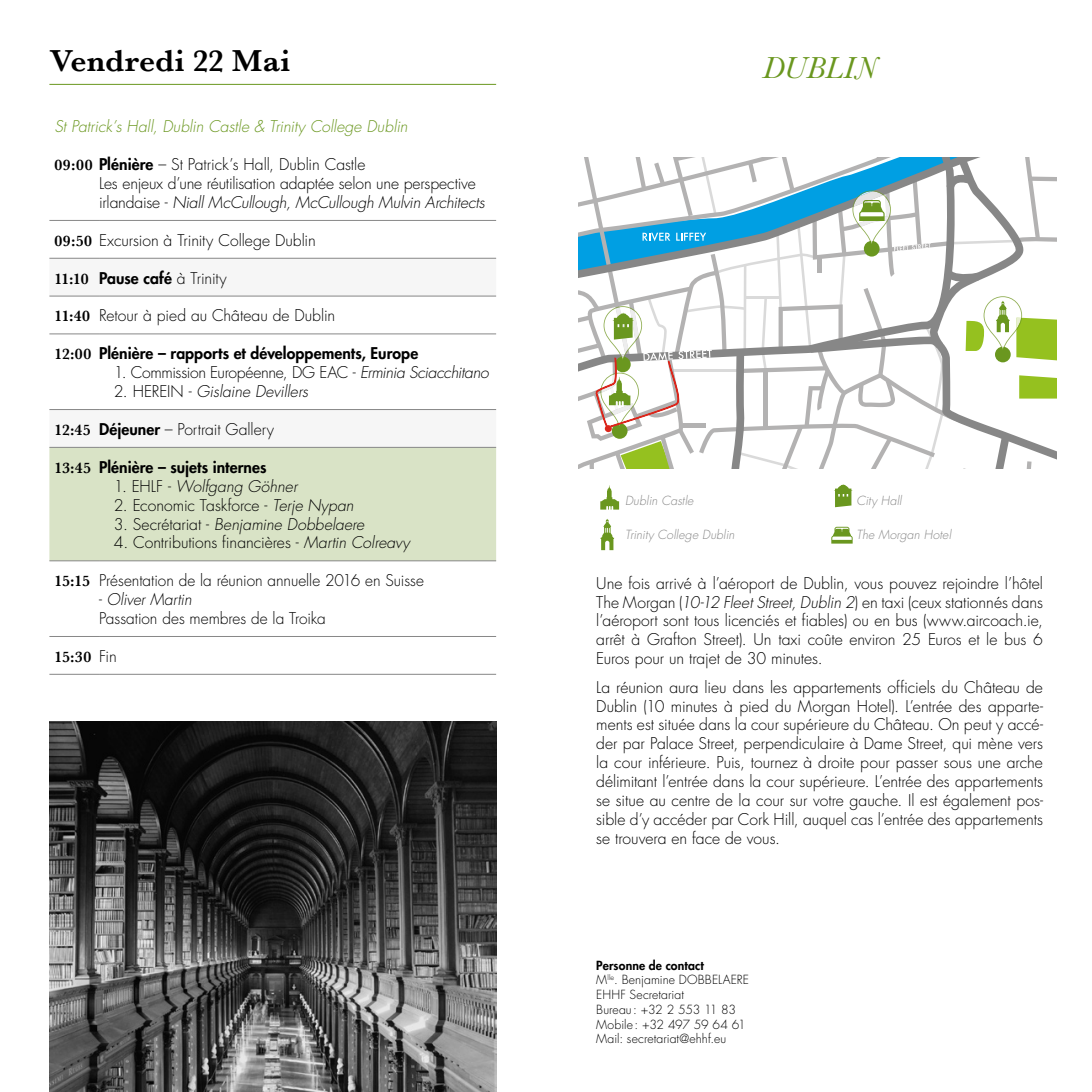
<style>
.page{position:relative;width:1092px;height:1092px;background:#fff}
.page>*{position:absolute;margin:0;border:0;box-sizing:border-box;transform-origin:0 0}
.t1{font:600 31.5px "Baskerville";letter-spacing:.005em;color:#000}
.t2{font:italic 31.5px "Baskerville";letter-spacing:.015em;color:#6a971f}
.t3{font:300 15.75px/18.9px "Futura LT";letter-spacing:-.005em;color:#000}
.t4{font:800 15.75px "Futura LT";letter-spacing:.005em;color:#000}
.t5{font:italic 300 15.75px "Futura LT";color:#000}
.t6{font:italic 300 15.75px "Futura LT";color:#6a971f}
.t7{font:600 15.75px "Baskerville";color:#000}
.t8{font:300 12.25px/14.7px "Futura LT";letter-spacing:.005em;color:#000}
.t9{font:italic 300 12.25px "Futura LT";letter-spacing:.01em;color:#878787}
.s1{font-family:"Baskerville";font-weight:600}
.s2{font-weight:800}
.s3{font-style:italic}
.s4{font-weight:300}
.s5{font-style:normal}
.s6{font-family:"Futura LT";font-weight:300}
</style>
<div class="page">
<svg style="left:49px;top:295px;width:330px;height:152px"></svg>
<div style="left:49px;top:448px;width:330px;height:112px;background:#d9e3c6"></div>
<hr style="left:49px;top:220px;width:50px;height:1px;background:#878787">
<hr style="left:99px;top:220px;width:397px;height:1px;background:#878787">
<hr style="left:49px;top:258px;width:50px;height:1px;background:#878787">
<hr style="left:99px;top:258px;width:397px;height:1px;background:#878787">
<hr style="left:49px;top:296px;width:50px;height:1px;background:#878787">
<hr style="left:99px;top:296px;width:397px;height:1px;background:#878787">
<hr style="left:49px;top:333px;width:50px;height:1px;background:#878787">
<hr style="left:99px;top:333px;width:397px;height:1px;background:#878787">
<hr style="left:49px;top:409px;width:50px;height:1px;background:#878787">
<hr style="left:99px;top:409px;width:397px;height:1px;background:#878787">
<hr style="left:49px;top:447px;width:50px;height:1px;background:#878787">
<hr style="left:99px;top:447px;width:397px;height:1px;background:#878787">
<hr style="left:49px;top:560px;width:50px;height:1px;background:#878787">
<hr style="left:99px;top:560px;width:397px;height:1px;background:#878787">
<hr style="left:49px;top:636px;width:50px;height:1px;background:#878787">
<hr style="left:99px;top:636px;width:397px;height:1px;background:#878787">
<hr style="left:49px;top:674px;width:50px;height:1px;background:#878787">
<hr style="left:99px;top:674px;width:397px;height:1px;background:#878787">
<hr style="left:49px;top:84px;width:447px;height:1px;background:#6a971f">
<img style="left:50px;top:721px;width:446px;height:370px">
<svg style="left:379px;top:83px;width:678px;height:554px"></svg>
<h1 class="t1" style="left:49px;top:38px;width:242px">Vendredi 22 Mai</h1>
<p class="t6" style="left:54px;top:117px;width:355px">St Patrick’s Hall, Dublin Castle &amp; Trinity College Dublin</p>
<p class="t3" style="left:99px;top:155px;width:387px;text-indent:-45px"><span class="s1">09:00</span> <span class="s2">Plénière</span> – St Patrick’s Hall, Dublin Castle<br>Les enjeux d’une réutilisation adaptée selon une perspective irlandaise - <span class="s3">Niall McCullough, McCullough Mulvin Architects</span></p>
<p class="t3" style="left:54px;top:231px;width:263px"><span class="s1">09:50</span> Excursion à Trinity College Dublin</p>
<p class="t4" style="left:54px;top:267px;width:174px"><span class="s1">11:10</span> Pause café <span class="s4">à Trinity</span></p>
<p class="t3" style="left:54px;top:307px;width:282px"><span class="s1">11:40</span> Retour à pied au Château de Dublin</p>
<p class="t4" style="left:54px;top:343px;width:365px"><span class="s1">12:00</span> Plénière – rapports et développements, Europe</p>
<p class="t3" style="left:114px;top:363px;width:376px">1. Commission Européenne, DG EAC - <span class="s3">Erminia Sciacchitano</span></p>
<p class="t5" style="left:114px;top:382px;width:196px"><span class="s5">2. HEREIN -</span> Gislaine Devillers</p>
<p class="t3" style="left:54px;top:420px;width:221px"><span class="s1">12:45</span> <span class="s2">Déjeuner</span> – Portrait Gallery</p>
<p class="t4" style="left:54px;top:456px;width:214px"><span class="s1">13:45</span> Plénière – sujets internes</p>
<p class="t5" style="left:114px;top:476px;width:185px"><span class="s5">1. EHLF -</span> Wolfgang Göhner</p>
<p class="t3" style="left:114px;top:496px;width:241px">2. Economic Taskforce - <span class="s3">Terje Nypan</span></p>
<p class="t5" style="left:114px;top:514px;width:252px"><span class="s5">3. Secrétariat -</span> Benjamine Dobbelaere</p>
<p class="t3" style="left:114px;top:533px;width:297px">4. Contributions financières - <span class="s3">Martin Colreavy</span></p>
<p class="t3" style="left:54px;top:571px;width:371px"><span class="s1">15:15</span> Présentation de la réunion annuelle 2016 en Suisse</p>
<p class="t3" style="left:99px;top:590px;width:228px">- <span class="s3">Oliver Martin<br></span>Passation des membres de la Troika</p>
<p class="t7" style="left:54px;top:645px;width:64px">15:30 <span class="s6">Fin</span></p>
<h1 class="t2" style="left:763px;top:47px;width:114px">DUBLIN</h1>
<p class="t9" style="left:625px;top:493px;width:70px">Dublin Castle</p>
<p class="t9" style="left:856px;top:493px;width:47px">City Hall</p>
<p class="t9" style="left:856px;top:527px;width:96px">The Morgan Hotel</p>
<p class="t9" style="left:625px;top:527px;width:111px">Trinity College Dublin</p>
<p class="t3" style="left:596px;top:574px;width:448px;text-align:justify">Une fois arrivé à l’aéroport de Dublin, vous pouvez rejoindre l’hôtel The Morgan (<span class="s3">10-12 Fleet Street, Dublin 2</span>) en taxi (ceux stationnés dans l’aéroport sont tous licenciés et fiables) ou en bus (www.aircoach.ie, arrêt à Grafton Street). Un taxi coûte environ 25 Euros et le bus 6<br>Euros pour un trajet de 30 minutes.</p>
<p class="t3" style="left:596px;top:677px;width:448px;text-align:justify">La réunion aura lieu dans les appartements officiels du Château de Dublin (10 minutes à pied du Morgan Hotel). L’entrée des apparte&shy;ments est située dans la cour supérieure du Château. On peut y accé&shy;der par Palace Street, perpendiculaire à Dame Street, qui mène vers la cour inférieure. Puis, tournez à droite pour passer sous une arche délimitant l’entrée dans la cour supérieure. L’entrée des appartements se situe au centre de la cour sur votre gauche. Il est également pos&shy;sible d’y accéder par Cork Hill, auquel cas l’entrée des appartements se trouvera en face de vous.</p>
<p class="t8" style="left:596px;top:958px;width:154px"><span class="s2">Personne de contact<br></span>M<sup>lle</sup>. Benjamine DOBBELAERE<br>EHHF Secretariat<br>Bureau : +32 2 553 11 83<br>Mobile: +32 497 59 64 61<br>Mail: secretariat@ehhf.eu</p>
</div>
